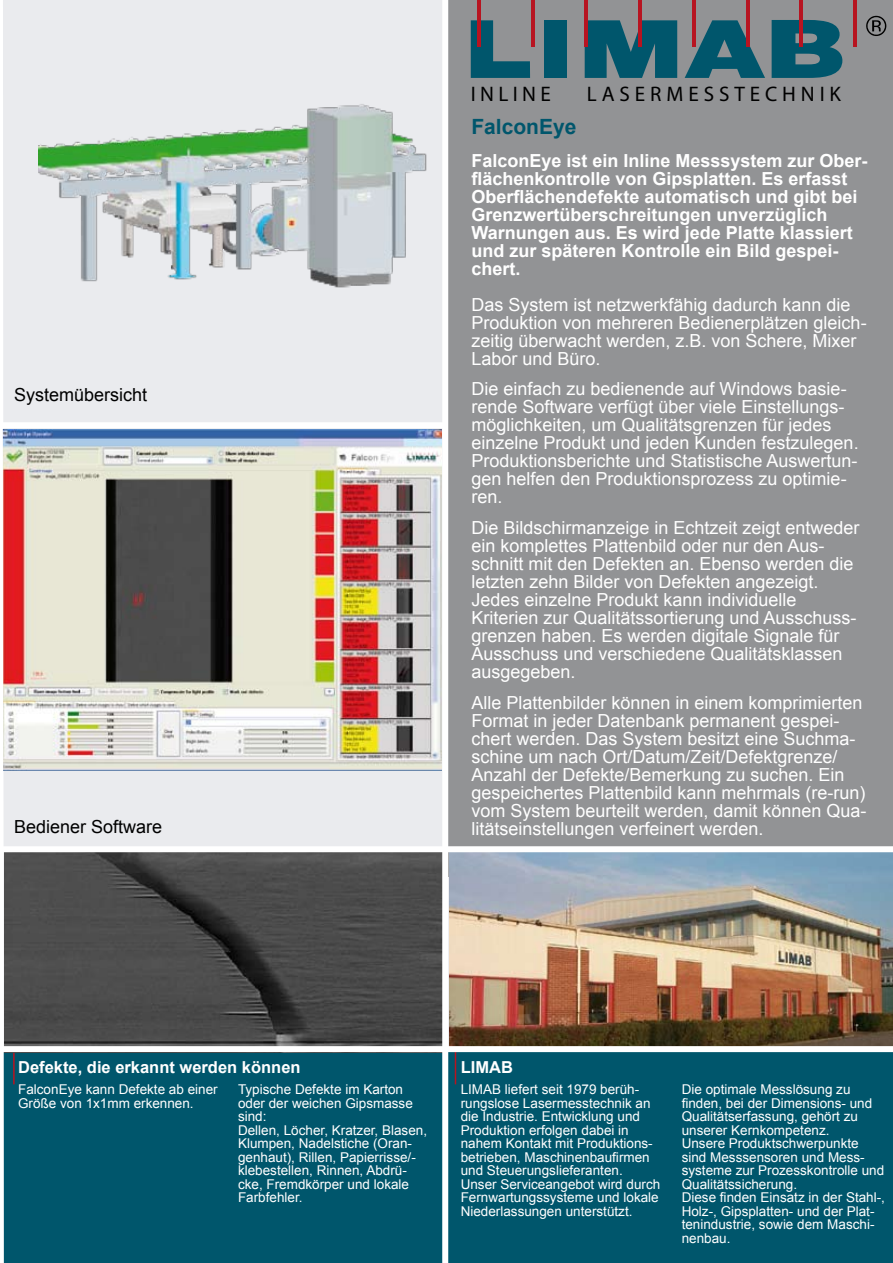
<style>
.page{position:relative;width:893px;height:1263px;background:#fff}
.page>*{position:absolute;margin:0;border:0;box-sizing:border-box;transform-origin:0 0}
.t1{font:21.15px "Myriad Pro";letter-spacing:.235em;color:#000}
.t2{font:700 21px "Arial";color:#00566c}
.t3{font:18px/18px "Arial";color:#fff}
.t4{font:700 18px/18px "Arial";color:#fff}
.t5{font:18px "Arial";color:#000}
.t6{font:700 16.5px "Arial";color:#fff}
.t7{font:13.5px/13.5px "Arial";color:#fff}
</style>
<div class="page">
<div style="left:0;top:0;width:446px;height:1048px;background:#eaebee"></div>
<div style="left:0;top:1050px;width:893px;height:213px;background:#00566c"></div>
<div style="left:447px;top:0;width:446px;height:876px;background:#929395"></div>
<hr style="left:13px;top:1050px;width:2px;height:34px;background:#b71420">
<hr style="left:455px;top:1050px;width:1px;height:34px;background:#b71420">
<img style="left:449px;top:852px;width:444px;height:194px">
<img style="left:7px;top:429px;width:434px;height:341px">
<img style="left:7px;top:852px;width:435px;height:194px">
<img style="left:38px;top:104px;width:389px;height:184px">
<svg style="left:471px;top:20px;width:59px;height:58px"></svg>
<svg style="left:585px;top:20px;width:92px;height:58px;background:#175f72"></svg>
<svg style="left:685px;top:20px;width:80px;height:58px"></svg>
<svg style="left:866px;top:16px;width:20px;height:20px"></svg>
<div style="left:544px;top:20px;width:22px;height:58px;background:#00566c"></div>
<svg style="left:772px;top:20px;width:70px;height:58px"></svg>
<hr style="left:853px;top:0;width:4px;height:47px;background:#b71420">
<hr style="left:800px;top:0;width:3px;height:47px;background:#b71421">
<hr style="left:746px;top:0;width:3px;height:47px;background:#b71421">
<hr style="left:692px;top:0;width:3px;height:47px;background:#b71421">
<hr style="left:638px;top:0;width:4px;height:47px;background:#b71421">
<hr style="left:585px;top:0;width:3px;height:47px;background:#b71421">
<hr style="left:531px;top:0;width:3px;height:47px;background:#b71421">
<hr style="left:477px;top:0;width:3px;height:47px;background:#b71420">
<div style="left:0;top:1046px;width:893px;height:6px;background:#fff"></div>
<div style="left:0;top:846px;width:893px;height:6px;background:#fff"></div>
<svg style="left:0;top:0;width:7px;height:1263px"></svg>
<div style="left:0;top:422px;width:444px;height:6px;background:#fff"></div>
<div style="left:442px;top:0;width:6px;height:1263px;background:#fff"></div>
<p class="t5" style="left:14px;top:383px;width:135px">Systemübersicht</p>
<p class="t5" style="left:14px;top:815px;width:150px">Bediener Software</p>
<p class="t1" style="left:471px;top:80px;width:82px">INLINE</p>
<p class="t1" style="left:587px;top:80px;width:256px">LASERMESSTECHNIK</p>
<p class="t2" style="left:471px;top:112px;width:107px">FalconEye</p>
<p class="t4" style="left:471px;top:152px;width:398px">FalconEye ist ein Inline Messsystem zur Ober&shy;flächenkontrolle von Gipsplatten. Es erfasst Oberflächendefekte automatisch und gibt bei Grenzwertüberschreitungen unverzüglich Warnungen aus. Es wird jede Platte klassiert und zur späteren Kontrolle ein Bild gespei&shy;chert.</p>
<p class="t3" style="left:471px;top:296px;width:397px">Das System ist netzwerkfähig dadurch kann die Produktion von mehreren Bedienerplätzen gleich&shy;zeitig überwacht werden, z.B. von Schere, Mixer Labor und Büro.</p>
<p class="t3" style="left:471px;top:380px;width:389px">Die einfach zu bedienende auf Windows basie&shy;rende Software verfügt über viele Einstellungs&shy;möglichkeiten, um Qualitätsgrenzen für jedes einzelne Produkt und jeden Kunden festzulegen.<br>Produktionsberichte und Statistische Auswertun&shy;gen helfen den Produktionsprozess zu optimie&shy;ren.</p>
<p class="t3" style="left:471px;top:519px;width:390px">Die Bildschirmanzeige in Echtzeit zeigt entweder ein komplettes Plattenbild oder nur den Aus&shy;schnitt mit den Defekten an. Ebenso werden die letzten zehn Bilder von Defekten angezeigt.<br>Jedes einzelne Produkt kann individuelle Kriterien zur Qualitätssortierung und Ausschuss&shy;grenzen haben. Es werden digitale Signale für Ausschuss und verschiedene Qualitätsklassen ausgegeben.</p>
<p class="t3" style="left:471px;top:694px;width:397px">Alle Plattenbilder können in einem komprimierten Format in jeder Datenbank permanent gespei&shy;chert werden. Das System besitzt eine Suchma&shy;schine um nach Ort/Datum/Zeit/Defektgrenze/ Anzahl der Defekte/Bemerkung zu suchen. Ein gespeichertes Plattenbild kann mehrmals (re-run) vom System beurteilt werden, damit können Qua&shy;litätseinstellungen verfeinert werden.</p>
<p class="t6" style="left:18px;top:1056px;width:284px">Defekte, die erkannt werden können</p>
<p class="t6" style="left:461px;top:1056px;width:54px">LIMAB</p>
<p class="t7" style="left:18px;top:1083px;width:201px">FalconEye kann Defekte ab einer<br>Größe von 1x1mm erkennen.</p>
<p class="t7" style="left:238px;top:1083px;width:191px">Typische Defekte im Karton oder der weichen Gipsmasse sind:<br>Dellen, Löcher, Kratzer, Blasen,<br>Klumpen, Nadelstiche (Oran&shy;genhaut), Rillen, Papierrisse/- klebestellen, Rinnen, Abdrü&shy;cke, Fremdkörper und lokale<br>Farbfehler.</p>
<p class="t7" style="left:461px;top:1083px;width:201px">LIMAB liefert seit 1979 berüh&shy;rungslose Lasermesstechnik an die Industrie. Entwicklung und<br>Produktion erfolgen dabei in nahem Kontakt mit Produktions&shy;betrieben, Maschinenbaufirmen und Steuerungslieferanten.<br>Unser Serviceangebot wird durch<br>Fernwartungssysteme und lokale<br>Niederlassungen unterstützt.</p>
<p class="t7" style="left:682px;top:1083px;width:205px">Die optimale Messlösung zu finden, bei der Dimensions- und<br>Qualitätserfassung, gehört zu unserer Kernkompetenz.<br>Unsere Produktschwerpunkte sind Messsensoren und Mess&shy;systeme zur Prozesskontrolle und<br>Qualitätssicherung.<br>Diese finden Einsatz in der Stahl-,<br>Holz-, Gipsplatten- und der Plat&shy;tenindustrie, sowie dem Maschi&shy;nenbau.</p>
</div>
